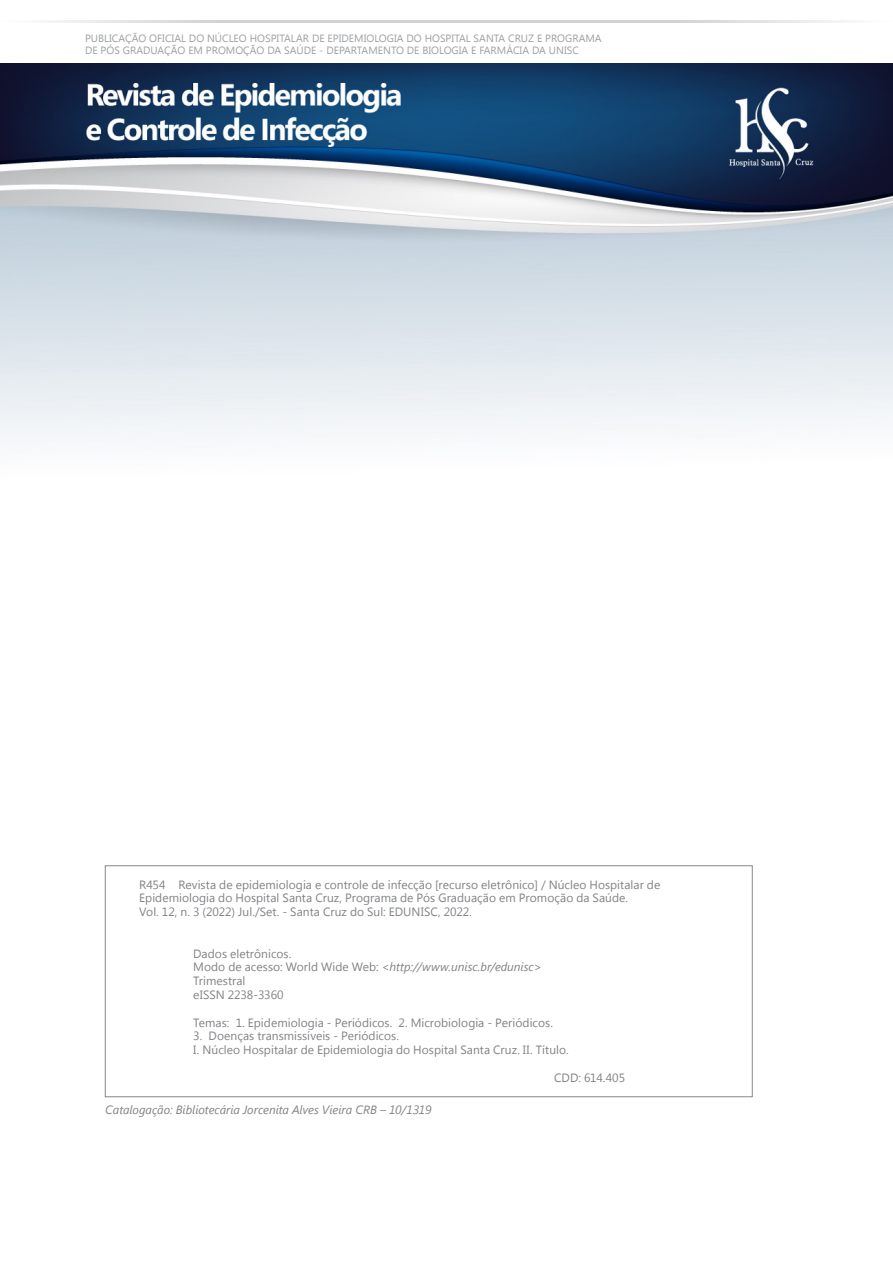
<style>
.page{position:relative;width:893px;height:1263px;background:#fff}
.page>*{position:absolute;margin:0;border:0;box-sizing:border-box;transform-origin:0 0}
.Titulação_médicos_ok{font:12px "Segoe UI";letter-spacing:.005em;color:#808285}
.Titulação_médicos_ok-2{font:italic 12px "Segoe UI";color:#808285}
.t1{font:10.5px/12.6px "Segoe UI";color:#9d9fa2}
.s1{font-style:normal}
</style>
<div class="page">
<img style="left:0;top:64px;width:893px;height:379px">
<hr style="left:0;top:20px;width:446px;height:2px;background:#d1d2d4">
<hr style="left:446px;top:20px;width:447px;height:2px;background:#d1d2d4">
<div style="left:105px;top:865px;width:648px;height:232px;border:1px solid #878787"></div>
<p class="t1" style="left:85px;top:31px;width:518px">PUBLICAÇÃO OFICIAL DO NÚCLEO HOSPITALAR DE EPIDEMIOLOGIA DO HOSPITAL SANTA CRUZ E PROGRAMA<br>DE PÓS GRADUAÇÃO EM PROMOÇÃO DA SAÚDE - DEPARTAMENTO DE BIOLOGIA E FARMÁCIA DA UNISC</p>
<p class="Titulação_médicos_ok" style="left:139px;top:876px;width:522px">R454 Revista de epidemiologia e controle de infecção [recurso eletrônico] / Núcleo Hospitalar de</p>
<p class="Titulação_médicos_ok" style="left:139px;top:890px;width:490px">Epidemiologia do Hospital Santa Cruz, Programa de Pós Graduação em Promoção da Saúde.</p>
<p class="Titulação_médicos_ok" style="left:139px;top:904px;width:334px">Vol. 12, n. 3 (2022) Jul./Set. - Santa Cruz do Sul: EDUNISC, 2022.</p>
<p class="Titulação_médicos_ok" style="left:193px;top:945px;width:100px">Dados eletrônicos.</p>
<p class="Titulação_médicos_ok-2" style="left:193px;top:959px;width:350px"><span class="s1">Modo de acesso: World Wide Web:</span> &lt;http://www.unisc.br/edunisc&gt;</p>
<p class="Titulação_médicos_ok" style="left:193px;top:973px;width:54px">Trimestral</p>
<p class="Titulação_médicos_ok" style="left:193px;top:986px;width:92px">eISSN 2238-3360</p>
<p class="Titulação_médicos_ok" style="left:193px;top:1014px;width:361px">Temas: 1. Epidemiologia - Periódicos. 2. Microbiologia - Periódicos.</p>
<p class="Titulação_médicos_ok" style="left:193px;top:1028px;width:207px">3. Doenças transmissíveis - Periódicos.</p>
<p class="Titulação_médicos_ok" style="left:193px;top:1042px;width:377px">I. Núcleo Hospitalar de Epidemiologia do Hospital Santa Cruz. II. Título.</p>
<p class="Titulação_médicos_ok" style="left:554px;top:1069px;width:72px">CDD: 614.405</p>
<p class="Titulação_médicos_ok-2" style="left:105px;top:1102px;width:328px">Catalogação: Bibliotecária Jorcenita Alves Vieira CRB – 10/1319</p>
</div>
